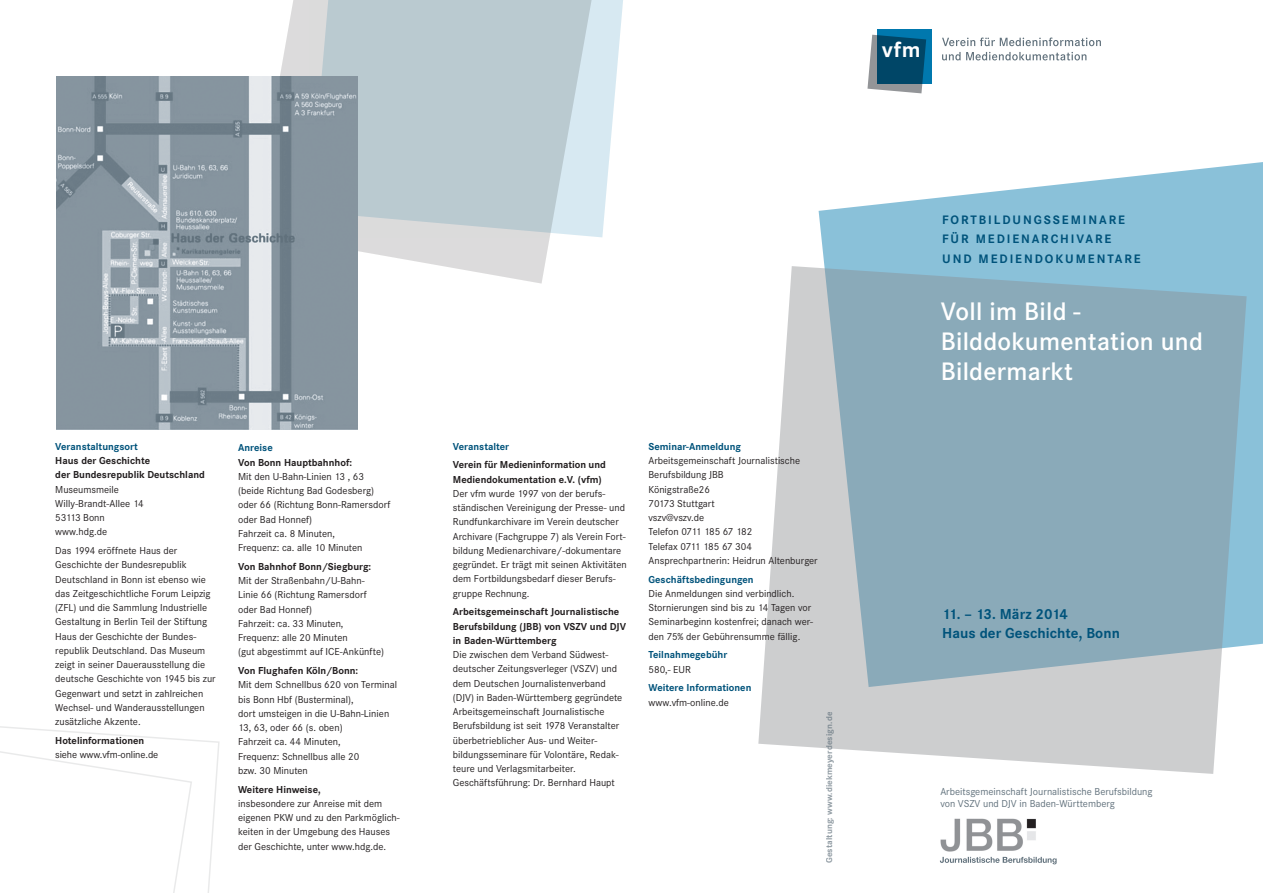
<style>
.page{position:relative;width:1263px;height:893px;background:#fff}
.page>*{position:absolute;margin:0;border:0;box-sizing:border-box;transform-origin:0 0}
.c_reg_8_5_blau{font:600 26.25px/30px "Corporate S";letter-spacing:.01em;color:#fff}
.t1{font:700 22.5px "Corporate S";color:#fff}
.c_bold_10_blau{font:700 15px/19.5px "Corporate S";letter-spacing:.005em;color:#00537b}
.c_bold_10_blau-2{font:700 12.75px/19.5px "Corporate S";letter-spacing:.15em;color:#00537b}
._1_Text_7{font:10.5px/14.2px "Corporate S";color:#231f20}
._1_Text_7_bold{font:700 10.5px/14.2px "Corporate S";color:#231f20}
._1_Text_7_blau{font:700 10.5px "Corporate S";color:#00537b}
._1_Text_7-2{font:10.5px/12px "Corporate S";color:#61717c}
._1_Text_7-3{font:10.5px "Corporate S";letter-spacing:-.025em;color:#231f20}
.t2{font:700 9px "Corporate S";letter-spacing:.01em;color:#61717c}
</style>
<div class="page">
<svg style="left:252px;top:0;width:298px;height:284px;fill:#dcdbdc"></svg>
<svg style="left:310px;top:0;width:313px;height:237px;fill:#bacad0"></svg>
<svg style="left:758px;top:266px;width:462px;height:508px;fill:#cdcecf"></svg>
<svg style="left:819px;top:162px;width:444px;height:525px;fill:#8aaab9"></svg>
<svg style="left:867px;top:35px;width:56px;height:58px"></svg>
<svg style="left:878px;top:30px;width:54px;height:54px;fill:#004667"></svg>
<svg style="left:942px;top:38px;width:159px;height:8px"></svg>
<svg style="left:942px;top:52px;width:144px;height:8px"></svg>
<img style="left:57px;top:77px;width:301px;height:352px">
<svg style="left:0;top:726px;width:220px;height:167px"></svg>
<img style="left:940px;top:819px;width:96px;height:32px">
<svg style="left:940px;top:857px;width:116px;height:7px"></svg>
<p class="t1" style="left:882px;top:36px;width:40px">vfm</p>
<p class="_1_Text_7_blau" style="left:55px;top:440px;width:84px">Veranstaltungsort</p>
<p class="_1_Text_7_bold" style="left:55px;top:454px;width:151px">Haus der Geschichte<br>der Bundesrepublik Deutschland</p>
<p class="_1_Text_7" style="left:55px;top:482px;width:65px">Museumsmeile</p>
<p class="_1_Text_7" style="left:55px;top:496px;width:90px">Willy-Brandt-Allee 14</p>
<p class="_1_Text_7" style="left:55px;top:510px;width:54px">53113 Bonn www.hdg.de</p>
<p class="_1_Text_7" style="left:55px;top:543px;width:162px">Das 1994 eröffnete Haus der Geschichte der Bundesrepublik Deutschland in Bonn ist ebenso wie das Zeitgeschichtliche Forum Leipzig (ZFL) und die Sammlung Industrielle Gestaltung in Berlin Teil der Stiftung Haus der Geschichte der Bundes&shy;republik Deutschland. Das Museum zeigt in seiner Dauerausstellung die deutsche Geschichte von 1945 bis zur Gegenwart und setzt in zahlreichen Wechsel- und Wanderausstellungen zusätzliche Akzente.</p>
<p class="_1_Text_7_bold" style="left:55px;top:733px;width:91px">Hotelinformationen</p>
<p class="_1_Text_7" style="left:55px;top:747px;width:105px">siehe www.vfm-online.de</p>
<p class="_1_Text_7_blau" style="left:238px;top:442px;width:36px">Anreise</p>
<p class="_1_Text_7_bold" style="left:238px;top:455px;width:115px">Von Bonn Hauptbahnhof:</p>
<p class="_1_Text_7" style="left:238px;top:469px;width:154px">Mit den U-Bahn-Linien 13 , 63 (beide Richtung Bad Godesberg) oder 66 (Richtung Bonn-Ramersdorf oder Bad Honnef)</p>
<p class="_1_Text_7" style="left:238px;top:526px;width:126px">Fahrzeit ca. 8 Minuten,<br>Frequenz: ca. alle 10 Minuten</p>
<p class="_1_Text_7_bold" style="left:238px;top:559px;width:135px">Von Bahnhof Bonn/Siegburg:</p>
<p class="_1_Text_7" style="left:238px;top:573px;width:130px">Mit der Straßenbahn/U-Bahn-<br>Linie 66 (Richtung Ramersdorf oder Bad Honnef)</p>
<p class="_1_Text_7" style="left:238px;top:616px;width:147px">Fahrzeit: ca. 33 Minuten,<br>Frequenz: alle 20 Minuten<br>(gut abgestimmt auf ICE-Ankünfte)</p>
<p class="_1_Text_7_bold" style="left:238px;top:664px;width:121px">Von Flughafen Köln/Bonn:</p>
<p class="_1_Text_7" style="left:238px;top:678px;width:161px">Mit dem Schnellbus 620 von Terminal bis Bonn Hbf (Busterminal),<br>dort umsteigen in die U-Bahn-Linien<br>13, 63, oder 66 (s. oben)</p>
<p class="_1_Text_7" style="left:238px;top:735px;width:123px">Fahrzeit ca. 44 Minuten,<br>Frequenz: Schnellbus alle 20 bzw. 30 Minuten</p>
<p class="_1_Text_7_bold" style="left:238px;top:782px;width:84px">Weitere Hinweise,</p>
<p class="_1_Text_7" style="left:238px;top:796px;width:163px">insbesondere zur Anreise mit dem eigenen PKW und zu den Parkmöglich&shy;keiten in der Umgebung des Hauses der Geschichte, unter www.hdg.de.</p>
<p class="_1_Text_7_blau" style="left:453px;top:440px;width:58px">Veranstalter</p>
<p class="_1_Text_7_bold" style="left:453px;top:458px;width:154px">Verein für Medieninformation und<br>Mediendokumentation e.V. (vfm)</p>
<p class="_1_Text_7" style="left:453px;top:486px;width:175px">Der vfm wurde 1997 von der berufs&shy;ständischen Vereinigung der Presse- und Rundfunkarchivare im Verein deutscher Archivare (Fachgruppe 7) als Verein Fort&shy;bildung Medienarchivare/-dokumentare gegründet. Er trägt mit seinen Aktivitäten dem Fortbildungsbedarf dieser Berufs&shy;gruppe Rechnung.</p>
<p class="_1_Text_7_bold" style="left:453px;top:605px;width:175px">Arbeitsgemeinschaft Journalistische<br>Berufsbildung (JBB) von VSZV und DJV in Baden-Württemberg</p>
<p class="_1_Text_7" style="left:453px;top:648px;width:171px">Die zwischen dem Verband Südwest&shy;deutscher Zeitungsverleger (VSZV) und dem Deutschen Journalistenverband (DJV) in Baden-Württemberg gegründete Arbeitsgemeinschaft Journalistische Berufsbildung ist seit 1978 Veranstalter überbetrieblicher Aus- und Weiter&shy;bildungsseminare für Volontäre, Redak&shy;teure und Verlagsmitarbeiter.</p>
<p class="_1_Text_7" style="left:453px;top:776px;width:163px">Geschäftsführung: Dr. Bernhard Haupt</p>
<p class="_1_Text_7_blau" style="left:648px;top:440px;width:94px">Seminar-Anmeldung</p>
<p class="_1_Text_7" style="left:648px;top:453px;width:153px">Arbeitsgemeinschaft Journalistische<br>Berufsbildung JBB</p>
<p class="_1_Text_7" style="left:648px;top:482px;width:63px">Königstraße26</p>
<p class="_1_Text_7" style="left:648px;top:496px;width:68px">70173 Stuttgart</p>
<p class="_1_Text_7" style="left:648px;top:510px;width:57px">vszv@vszv.de</p>
<p class="_1_Text_7-3" style="left:648px;top:526px;width:105px">Telefon 0711 185 67 182</p>
<p class="_1_Text_7" style="left:648px;top:539px;width:105px">Telefax 0711 185 67 304</p>
<p class="_1_Text_7" style="left:648px;top:553px;width:171px">Ansprechpartnerin: Heidrun Altenburger</p>
<p class="_1_Text_7_blau" style="left:648px;top:573px;width:107px">Geschäftsbedingungen</p>
<p class="_1_Text_7" style="left:648px;top:586px;width:166px">Die Anmeldungen sind verbindlich.<br>Stornierungen sind bis zu 14 Tagen vor Seminarbeginn kostenfrei; danach wer&shy;den 75% der Gebührensumme fällig.</p>
<p class="_1_Text_7_blau" style="left:648px;top:649px;width:80px">Teilnahmegebühr</p>
<p class="_1_Text_7" style="left:648px;top:662px;width:44px">580,- EUR</p>
<p class="_1_Text_7_blau" style="left:648px;top:682px;width:104px">Weitere Informationen</p>
<p class="_1_Text_7" style="left:648px;top:695px;width:82px">www.vfm-online.de</p>
<p class="t2" style="left:824px;top:863px;width:153px;rotate:-90deg">Gestaltung: www.diekmeyerdesign.de</p>
<p class="c_bold_10_blau-2" style="left:942px;top:210px;width:184px">FORTBILDUNGSSEMINARE</p>
<p class="c_bold_10_blau-2" style="left:942px;top:230px;width:200px">FÜR MEDIENARCHIVARE<br>UND MEDIENDOKUMENTARE</p>
<p class="c_reg_8_5_blau" style="left:941px;top:297px;width:264px">Voll im Bild -<br>Bilddokumentation und<br>Bildermarkt</p>
<p class="c_bold_10_blau" style="left:942px;top:604px;width:179px">11. – 13. März 2014<br>Haus der Geschichte, Bonn</p>
<p class="_1_Text_7-2" style="left:940px;top:786px;width:214px">Arbeitsgemeinschaft Journalistische Berufsbildung von VSZV und DJV in Baden-Württemberg</p>
</div>
